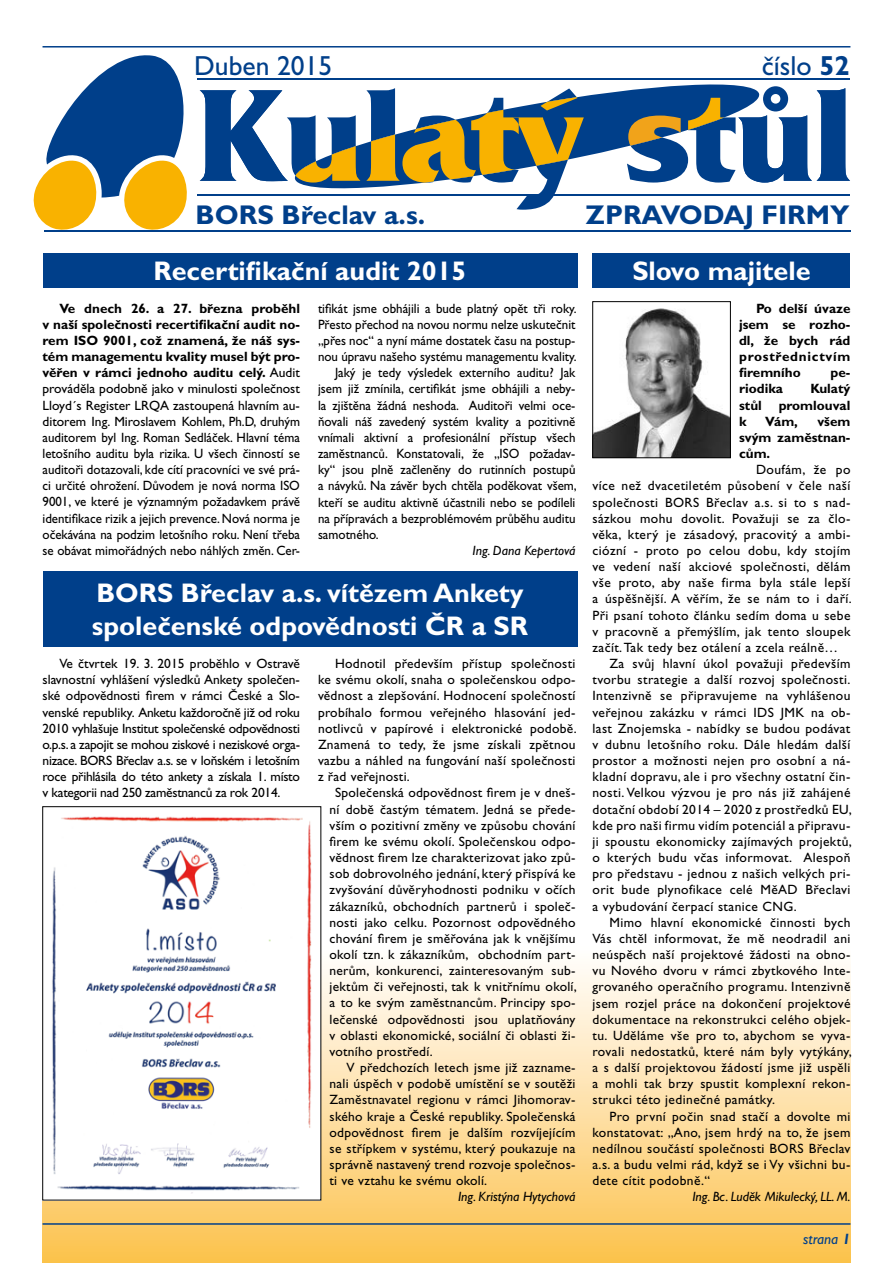
<style>
.page{position:relative;width:893px;height:1263px;background:#fff}
.page>*{position:absolute;margin:0;border:0;box-sizing:border-box;transform-origin:0 0}
.t1{font:27.6px "Gill Sans CE";color:#003f8a}
.t2{font:700 27.15px "Gill Sans CE";color:#003f8a}
.t3{font:700 27px/33.2px "Gill Sans CE";color:#fff}
.t4{font:italic 15px "Gill Sans CE";color:#003f8a}
.t5{font:13.5px/16.2px "Gill Sans CE";color:#000;text-align:justify}
.t6{font:13.5px "Gill Sans CE";color:#000;scale:.96 1}
.t7{font:700 13.5px/16.2px "Gill Sans CE";color:#000;text-align:justify}
.t8{font:italic 13.5px "Gill Sans CE";color:#000}
.s1{font-weight:700}
</style>
<div class="page">
<div style="left:43px;top:945px;width:807px;height:318px;background:linear-gradient(to bottom,#fff,#fbc250)"></div>
<hr style="left:43px;top:1223px;width:807px;height:2px;background:#003f8a">
<svg style="left:292px;top:78px;width:470px;height:111px"></svg>
<svg style="left:627px;top:86px;width:223px;height:97px"></svg>
<svg style="left:366px;top:88px;width:218px;height:122px"></svg>
<svg style="left:200px;top:90px;width:160px;height:93px"></svg>
<svg style="left:33px;top:55px;width:154px;height:175px"></svg>
<hr style="left:197px;top:79px;width:653px;height:1px;background:#003f8a">
<hr style="left:197px;top:194px;width:653px;height:2px;background:#003f8a">
<hr style="left:44px;top:230px;width:806px;height:2px;background:#003f8a">
<hr style="left:43px;top:46px;width:807px;height:2px;background:#003f8a">
<div style="left:592px;top:253px;width:258px;height:34px;background:#003f8a"></div>
<div style="left:43px;top:253px;width:534px;height:34px;background:#003f8a"></div>
<div style="left:43px;top:571px;width:534px;height:75px;background:#003f8a"></div>
<img style="left:594px;top:308px;width:135px;height:148px">
<div style="left:592px;top:301px;width:139px;height:157px;border:1px solid #000"></div>
<img style="left:45px;top:816px;width:274px;height:382px">
<h1 class="t1" style="left:194px;top:50px;width:140px">Duben 2015</h1>
<h1 class="t1" style="left:762px;top:50px;width:90px">číslo <span class="s1">52</span></h1>
<h2 class="t2" style="left:196px;top:199px;width:231px">BORS Břeclav a.s.</h2>
<h2 class="t2" style="left:586px;top:199px;width:265px">ZPRAVODAJ FIRMY</h2>
<h3 class="t3" style="left:153px;top:255px;width:315px">Recertifikační audit 2015</h3>
<h3 class="t3" style="left:632px;top:255px;width:180px">Slovo majitele</h3>
<p class="t5" style="left:43px;top:300px;width:259px;text-indent:17px"><span class="s1">Ve dnech 26. a 27. března proběhl v naší společnosti recertifikační audit no&shy;rem ISO 9001, což znamená, že náš sys&shy;tém managementu kvality musel být pro&shy;věřen v rámci jednoho auditu celý.</span> Audit prováděla podobně jako v minulosti společnost Lloyd´s Register LRQA zastoupená hlavním au&shy;ditorem Ing. Miroslavem Kohlem, Ph.D, druhým auditorem byl Ing. Roman Sedláček. Hlavní téma letošního auditu byla rizika. U všech činností se auditoři dotazovali, kde cítí pracovníci ve své prá&shy;ci určité ohrožení. Důvodem je nová norma ISO 9001, ve které je významným požadavkem právě identifikace rizik a jejich prevence. Nová norma je očekávána na podzim letošního roku. Není třeba se obávat mimořádných nebo náhlých změn. Cer-</p>
<p class="t6" style="left:318px;top:300px;width:271px">tifikát jsme obhájili a bude platný opět tři roky.</p>
<p class="t6" style="left:318px;top:316px;width:270px">Přesto přechod na novou normu nelze uskutečnit</p>
<p class="t6" style="left:318px;top:332px;width:270px">„přes noc“ a nyní máme dostatek času na postup-</p>
<p class="t6" style="left:318px;top:349px;width:271px">nou úpravu našeho systému managementu kvality.</p>
<p class="t6" style="left:335px;top:365px;width:252px">Jaký je tedy výsledek externího auditu? Jak</p>
<p class="t6" style="left:318px;top:381px;width:270px">jsem již zmínila, certifikát jsme obhájili a neby-</p>
<p class="t6" style="left:318px;top:397px;width:270px">la zjištěna žádná neshoda. Auditoři velmi oce-</p>
<p class="t6" style="left:318px;top:413px;width:270px">ňovali náš zavedený systém kvality a pozitivně</p>
<p class="t6" style="left:318px;top:429px;width:270px">vnímali aktivní a profesionální přístup všech</p>
<p class="t6" style="left:318px;top:446px;width:270px">zaměstnanců. Konstatovali, že „ISO požadav-</p>
<p class="t6" style="left:318px;top:462px;width:270px">ky“ jsou plně začleněny do rutinních postupů</p>
<p class="t6" style="left:318px;top:478px;width:271px">a návyků. Na závěr bych chtěla poděkovat všem,</p>
<p class="t6" style="left:318px;top:494px;width:270px">kteří se auditu aktivně účastnili nebo se podíleli</p>
<p class="t6" style="left:318px;top:510px;width:270px">na přípravách a bezproblémovém průběhu auditu</p>
<p class="t6" style="left:318px;top:526px;width:65px">samotného.</p>
<p class="t8" style="left:472px;top:543px;width:105px">Ing. Dana Kepertová</p>
<h3 class="t3" style="left:92px;top:577px;width:438px">BORS Břeclav a.s. vítězem Ankety společenské odpovědnosti ČR a SR</h3>
<p class="t5" style="left:43px;top:655px;width:259px;text-indent:17px">Ve čtvrtek 19. 3. 2015 proběhlo v Ostravě slavnostní vyhlášení výsledků Ankety společen&shy;ské odpovědnosti firem v rámci České a Slo&shy;venské republiky. Anketu každoročně již od roku 2010 vyhlašuje Institut společenské odpovědnosti o.p.s. a zapojit se mohou ziskové i neziskové orga&shy;nizace. BORS Břeclav a.s. se v loňském i letošním roce přihlásila do této ankety a získala 1. místo v kategorii nad 250 zaměstnanců za rok 2014.</p>
<p class="t5" style="left:318px;top:655px;width:260px;text-indent:17px">Hodnotil především přístup společnosti ke svému okolí, snaha o společenskou odpo&shy;vědnost a zlepšování. Hodnocení společností probíhalo formou veřejného hlasování jed&shy;notlivců v papírové i elektronické podobě.<br>Znamená to tedy, že jsme získali zpětnou vazbu a náhled na fungování naší společnosti z řad veřejnosti.</p>
<p class="t5" style="left:330px;top:785px;width:249px;text-indent:5px">Společenská odpovědnost firem je v dneš&shy;ní době častým tématem. Jedná se přede&shy;vším o pozitivní změny ve způsobu chování firem ke svému okolí. Společenskou odpo&shy;vědnost firem lze charakterizovat jako způ&shy;sob dobrovolného jednání, který přispívá ke zvyšování důvěryhodnosti podniku v očích zákazníků, obchodních partnerů i společ&shy;nosti jako celku. Pozornost odpovědného chování firem je směřována jak k vnějšímu okolí tzn. k zákazníkům, obchodním part&shy;nerům, konkurenci, zainteresovaným sub&shy;jektům či veřejnosti, tak k vnitřnímu okolí, a to ke svým zaměstnancům. Principy spo&shy;lečenské odpovědnosti jsou uplatňovány v oblasti ekonomické, sociální či oblasti ži&shy;votního prostředí.</p>
<p class="t5" style="left:330px;top:1059px;width:247px;text-indent:17px">V předchozích letech jsme již zazname&shy;nali úspěch v podobě umístění se v soutěži Zaměstnavatel regionu v rámci Jihomorav&shy;ského kraje a České republiky. Společenská odpovědnost firem je dalším rozvíjejícím se střípkem v systému, který poukazuje na správně nastavený trend rozvoje společnos&shy;ti ve vztahu ke svému okolí.</p>
<p class="t8" style="left:458px;top:1189px;width:119px">Ing. Kristýna Hytychová</p>
<p class="t7" style="left:739px;top:300px;width:113px;text-indent:17px">Po delší úvaze jsem se rozho&shy;dl, že bych rád prostřednictvím firemního</p>
<p class="t7" style="left:831px;top:365px;width:21px">pe-</p>
<p class="t7" style="left:739px;top:381px;width:45px">riodika</p>
<p class="t7" style="left:739px;top:381px;width:113px;text-indent:71px">Kulatý stůl promlouval k</p>
<p class="t7" style="left:765px;top:413px;width:34px">Vám,</p>
<p class="t7" style="left:739px;top:413px;width:113px;text-indent:78px">všem svým zaměstnan&shy;cům.</p>
<p class="t5" style="left:592px;top:462px;width:261px;text-indent:164px">Doufám, že po více než dvacetiletém působení v čele naší společnosti BORS Břeclav a.s. si to s nad&shy;sázkou mohu dovolit. Považuji se za člo&shy;věka, který je zásadový, pracovitý a ambi&shy;ciózní - proto po celou dobu, kdy stojím ve vedení naší akciové společnosti, dělám vše proto, aby naše firma byla stále lepší a úspěšnější. A věřím, že se nám to i daří.<br>Při psaní tohoto článku sedím doma u sebe v pracovně a přemýšlím, jak tento sloupek začít. Tak tedy bez otálení a zcela reálně…</p>
<p class="t5" style="left:592px;top:655px;width:261px;text-indent:17px">Za svůj hlavní úkol považuji především tvorbu strategie a další rozvoj společnosti.<br>Intenzivně se připravujeme na vyhlášenou veřejnou zakázku v rámci IDS JMK na ob&shy;last Znojemska - nabídky se budou podávat v dubnu letošního roku. Dále hledám další prostor a možnosti nejen pro osobní a ná&shy;kladní dopravu, ale i pro všechny ostatní čin&shy;nosti. Velkou výzvou je pro nás již zahájené dotační období 2014 – 2020 z prostředků EU, kde pro naši firmu vidím potenciál a připravu&shy;ji spoustu ekonomicky zajímavých projektů, o kterých budu včas informovat. Alespoň pro představu - jednou z našich velkých pri&shy;orit bude plynofikace celé MěAD Břeclavi a vybudování čerpací stanice CNG.</p>
<p class="t5" style="left:592px;top:914px;width:261px;text-indent:17px">Mimo hlavní ekonomické činnosti bych Vás chtěl informovat, že mě neodradil ani neúspěch naší projektové žádosti na obno&shy;vu Nového dvoru v rámci zbytkového Inte&shy;grovaného operačního programu. Intenzivně jsem rozjel práce na dokončení projektové dokumentace na rekonstrukci celého objek&shy;tu. Uděláme vše pro to, abychom se vyva&shy;rovali nedostatků, které nám byly vytýkány, a s další projektovou žádostí jsme již uspěli a mohli tak brzy spustit komplexní rekon&shy;strukci této jedinečné památky.</p>
<p class="t5" style="left:592px;top:1108px;width:259px;text-indent:17px">Pro první počin snad stačí a dovolte mi konstatovat: „Ano, jsem hrdý na to, že jsem nedílnou součástí společnosti BORS Břeclav a.s. a budu velmi rád, když se i Vy všichni bu&shy;dete cítit podobně.“</p>
<p class="t8" style="left:692px;top:1189px;width:160px">Ing. Bc. Luděk Mikulecký, LL. M.</p>
<p class="t4" style="left:803px;top:1230px;width:49px">strana <span class="s1">1</span></p>
</div>
